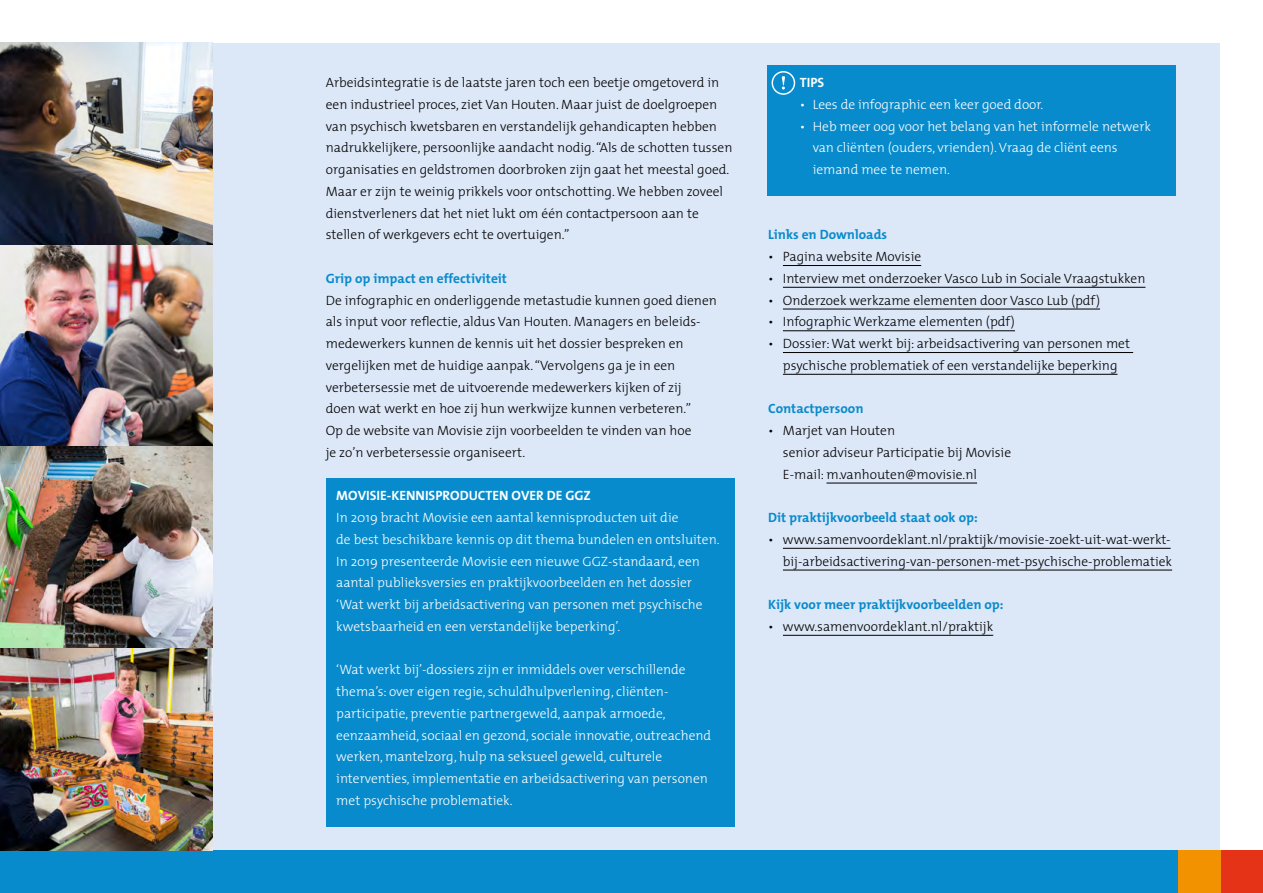
<style>
.page{position:relative;width:1263px;height:893px;background:#fff}
.page>*{position:absolute;margin:0;border:0;box-sizing:border-box;transform-origin:0 0}
.t1{font:300 13.5px/21.8px "The Mix";color:#000}
.t2{font:300 13.5px/21.8px "The Mix";color:#fff}
.t3{font:700 13.5px "The Mix";color:#088bcc}
.t4{font:700 13.5px "The Mix";color:#fff}
</style>
<div class="page">
<div style="left:43px;top:43px;width:1177px;height:807px;background:#dce7f7"></div>
<div style="left:767px;top:65px;width:409px;height:131px;background:#088bcc"></div>
<div style="left:0;top:850px;width:1178px;height:43px;background:#088bcc"></div>
<div style="left:1220px;top:850px;width:43px;height:43px;background:#e43317"></div>
<div style="left:1178px;top:850px;width:42px;height:43px;background:#f39200"></div>
<img style="left:0;top:244px;width:213px;height:202px">
<img style="left:0;top:446px;width:213px;height:202px">
<img style="left:0;top:43px;width:213px;height:201px">
<img style="left:0;top:648px;width:213px;height:202px">
<div style="left:326px;top:478px;width:409px;height:348px;background:#088bcc"></div>
<hr style="left:783px;top:265px;width:138px;height:1px;background:#000">
<hr style="left:783px;top:287px;width:362px;height:1px;background:#000">
<hr style="left:783px;top:309px;width:317px;height:1px;background:#000">
<hr style="left:783px;top:330px;width:232px;height:1px;background:#000">
<hr style="left:783px;top:352px;width:350px;height:1px;background:#000">
<hr style="left:783px;top:374px;width:334px;height:1px;background:#000">
<hr style="left:826px;top:483px;width:151px;height:1px;background:#000">
<hr style="left:783px;top:548px;width:387px;height:1px;background:#000">
<hr style="left:783px;top:570px;width:389px;height:1px;background:#000">
<hr style="left:783px;top:635px;width:210px;height:1px;background:#000">
<svg style="left:771px;top:71px;width:24px;height:24px"></svg>
<p class="t1" style="left:326px;top:71px;width:408px">Arbeidsintegratie is de laatste jaren toch een beetje omgetoverd in een industrieel proces, ziet Van Houten. Maar juist de doelgroepen van psychisch kwetsbaren en verstandelijk gehandicapten hebben nadrukkelijkere, persoonlijke aandacht nodig. “Als de schotten tussen organisaties en geldstromen doorbroken zijn gaat het meestal goed.<br>Maar er zijn te weinig prikkels voor ontschotting. We hebben zoveel dienstverleners dat het niet lukt om één contactpersoon aan te stellen of werkgevers echt te overtuigen.”</p>
<p class="t3" style="left:326px;top:267px;width:183px">Grip op impact en effectiviteit</p>
<p class="t1" style="left:326px;top:289px;width:393px">De infographic en onderliggende metastudie kunnen goed dienen als input voor reflectie, aldus Van Houten. Managers en beleids&shy;medewerkers kunnen de kennis uit het dossier bespreken en vergelijken met de huidige aanpak. “Vervolgens ga je in een verbetersessie met de uitvoerende medewerkers kijken of zij<br>doen wat werkt en hoe zij hun werkwijze kunnen verbeteren.”<br>Op de website van Movisie zijn voorbeelden te vinden van hoe<br>je zo’n verbetersessie organiseert.</p>
<p class="t4" style="left:336px;top:484px;width:256px">MOVISIE-KENNISPRODUCTEN OVER DE GGZ</p>
<p class="t2" style="left:336px;top:506px;width:385px">In 2019 bracht Movisie een aantal kennisproducten uit die<br>de best beschikbare kennis op dit thema bundelen en ontsluiten.<br>In 2019 presenteerde Movisie een nieuwe GGZ-standaard, een aantal publieksversies en praktijkvoorbeelden en het dossier ‘Wat werkt bij arbeidsactivering van personen met psychische kwetsbaarheid en een verstandelijke beperking’.</p>
<p class="t2" style="left:336px;top:658px;width:376px">‘Wat werkt bij’-dossiers zijn er inmiddels over verschillende thema’s: over eigen regie, schuldhulpverlening, cliënten&shy;participatie, preventie partnergeweld, aanpak armoede, eenzaamheid, sociaal en gezond, sociale innovatie, outreachend werken, mantelzorg, hulp na seksueel geweld, culturele interventies, implementatie en arbeidsactivering van personen met psychische problematiek.</p>
<p class="t4" style="left:800px;top:71px;width:26px">TIPS</p>
<p class="t2" style="left:800px;top:93px;width:245px">• Lees de infographic een keer goed door.</p>
<p class="t2" style="left:813px;top:115px;width:340px;text-indent:-13px">• Heb meer oog voor het belang van het informele netwerk van cliënten (ouders, vrienden). Vraag de cliënt eens iemand mee te nemen.</p>
<p class="t3" style="left:768px;top:223px;width:121px">Links en Downloads</p>
<p class="t1" style="left:768px;top:245px;width:155px">• Pagina website Movisie</p>
<p class="t1" style="left:768px;top:267px;width:379px">• Interview met onderzoeker Vasco Lub in Sociale Vraagstukken</p>
<p class="t1" style="left:768px;top:289px;width:333px">• Onderzoek werkzame elementen door Vasco Lub (pdf)</p>
<p class="t1" style="left:768px;top:310px;width:248px">• Infographic Werkzame elementen (pdf)</p>
<p class="t1" style="left:768px;top:332px;width:363px;text-align:center">• Dossier: Wat werkt bij: arbeidsactivering van personen met psychische problematiek of een verstandelijke beperking</p>
<p class="t3" style="left:768px;top:397px;width:97px">Contactpersoon</p>
<p class="t1" style="left:768px;top:419px;width:129px">• Marjet van Houten</p>
<p class="t1" style="left:783px;top:441px;width:230px">senior adviseur Participatie bij Movisie</p>
<p class="t1" style="left:783px;top:463px;width:196px">E-mail: m.vanhouten@movisie.nl</p>
<p class="t3" style="left:768px;top:506px;width:211px">Dit praktijkvoorbeeld staat ook op:</p>
<p class="t1" style="left:768px;top:528px;width:406px;text-align:right">• www.samenvoordeklant.nl/praktijk/movisie-zoekt-uit-wat-werkt&shy;bij-arbeidsactivering-van-personen-met-psychische-problematiek</p>
<p class="t3" style="left:768px;top:593px;width:237px">Kijk voor meer praktijkvoorbeelden op:</p>
<p class="t1" style="left:768px;top:615px;width:227px">• www.samenvoordeklant.nl/praktijk</p>
</div>
